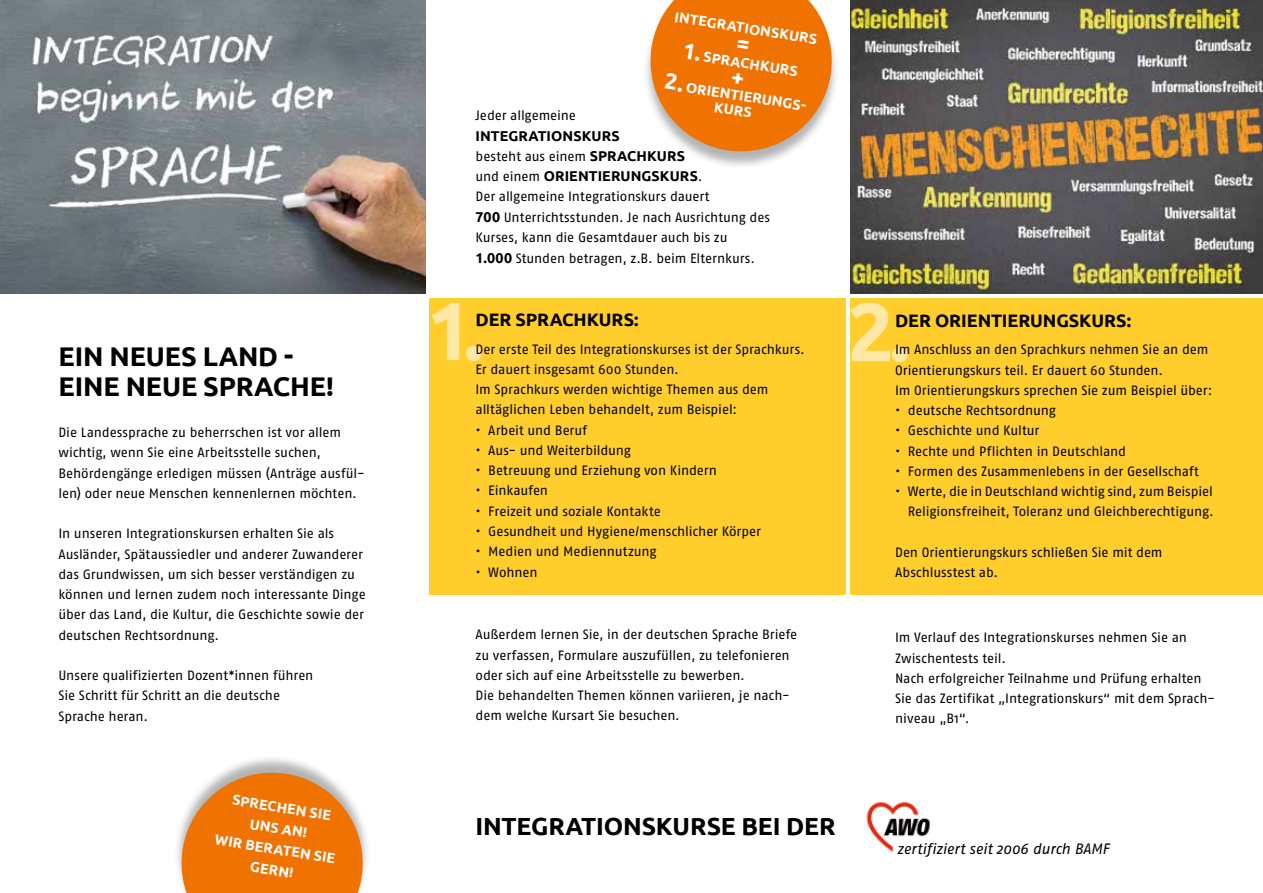
<style>
.page{position:relative;width:1263px;height:893px;background:#fff}
.page>*{position:absolute;margin:0;border:0;box-sizing:border-box;transform-origin:0 0}
.t1{font:700 82.5px "Ubuntu";color:#ffe7a6}
.t2{font:700 27px "Ubuntu";letter-spacing:-.01em;color:#000}
.t3{font:700 24.75px "Ubuntu";letter-spacing:-.01em;color:#000}
.t4{font:700 18px "Ubuntu";letter-spacing:-.005em;color:#000}
.t5{font:italic 15px "Fago No";letter-spacing:-.01em;color:#000}
.t6{font:700 14.25px/21px "Ubuntu";color:#fff}
.t7{font:700 14.25px "Ubuntu";letter-spacing:.005em;color:#000}
.t8{font:13.5px/20.2px "Fago No";letter-spacing:-.01em;color:#000}
.s1{font-size:22.5px}
.s2{font-family:"Ubuntu";font-weight:700;font-size:14.25px}
.s3{font-family:"Fago No";font-weight:400;font-size:13.5px}
</style>
<div class="page">
<img style="left:866px;top:801px;width:64px;height:51px">
<img style="left:850px;top:0;width:413px;height:294px">
<div style="left:850px;top:298px;width:413px;height:297px;background:#ffcd2c"></div>
<img style="left:0;top:0;width:425px;height:293px">
<div style="left:429px;top:298px;width:417px;height:297px;background:#ffcd2c"></div>
<div style="left:642px;top:0;width:198px;height:170px;background:#000;opacity:.3"></div>
<div style="left:173px;top:754px;width:198px;height:139px;background:#000;opacity:.3"></div>
<svg style="left:175px;top:766px;width:194px;height:127px"></svg>
<svg style="left:644px;top:0;width:194px;height:158px"></svg>
<h2 class="t2" style="left:58px;top:340px;width:236px">EIN NEUES LAND -</h2>
<h2 class="t2" style="left:58px;top:370px;width:277px">EINE NEUE SPRACHE!</h2>
<p class="t8" style="left:58px;top:422px;width:308px">Die Landessprache zu beherrschen ist vor allem wichtig, wenn Sie eine Arbeitsstelle suchen, Behördengänge erledigen müssen (Anträge ausfül&shy;len) oder neue Menschen kennenlernen möchten.</p>
<p class="t8" style="left:58px;top:523px;width:309px">In unseren Integrationskursen erhalten Sie als Ausländer, Spätaussiedler und anderer Zuwanderer das Grundwissen, um sich besser verständigen zu können und lernen zudem noch interessante Dinge über das Land, die Kultur, die Geschichte sowie der deutschen Rechtsordnung.</p>
<p class="t8" style="left:58px;top:665px;width:256px">Unsere qualifizierten Dozent*innen führen<br>Sie Schritt für Schritt an die deutsche<br>Sprache heran.</p>
<p class="t6" style="left:223px;top:787px;width:123px;text-align:center;rotate:9deg">SPRECHEN SIE<br>UNS AN!<br>WIR BERATEN SIE<br>GERN!</p>
<p class="t6" style="left:676px;top:6px;width:146px;rotate:9deg">INTEGRATIONSKURS</p>
<p class="t6" style="left:685px;top:42px;width:118px;rotate:9deg"><span class="s1">1.</span> SPRACHKURS</p>
<p class="t6" style="left:718px;top:84px;width:92px;line-height:15px;text-indent:-31px;rotate:9deg">ORIENTIERUNGS-<br>KURS</p>
<p class="t8" style="left:476px;top:105px;width:102px">Jeder allgemeine</p>
<p class="t7" style="left:476px;top:127px;width:146px">INTEGRATIONSKURS</p>
<p class="t8" style="left:476px;top:146px;width:211px">besteht aus einem <span class="s2">SPRACHKURS</span></p>
<p class="t7" style="left:476px;top:167px;width:228px"><span class="s3">und einem</span> ORIENTIERUNGSKURS<span class="s3">.</span></p>
<p class="t8" style="left:476px;top:186px;width:296px">Der allgemeine Integrationskurs dauert<br><span class="s2">700</span> Unterrichtsstunden. Je nach Ausrichtung des Kurses, kann die Gesamtdauer auch bis zu<br><span class="s2">1.000</span> Stunden betragen, z.B. beim Elternkurs.</p>
<h1 class="t1" style="left:426px;top:281px;width:59px">1.</h1>
<h3 class="t4" style="left:476px;top:308px;width:165px">DER SPRACHKURS:</h3>
<p class="t8" style="left:476px;top:339px;width:331px">Der erste Teil des Integrationskurses ist der Sprachkurs.<br>Er dauert insgesamt 600 Stunden.<br>Im Sprachkurs werden wichtige Themen aus dem alltäglichen Leben behandelt, zum Beispiel:</p>
<p class="t8" style="left:476px;top:420px;width:113px">• Arbeit und Beruf</p>
<p class="t8" style="left:476px;top:440px;width:157px">• Aus- und Weiterbildung</p>
<p class="t8" style="left:476px;top:460px;width:243px">• Betreuung und Erziehung von Kindern</p>
<p class="t8" style="left:476px;top:480px;width:74px">• Einkaufen</p>
<p class="t8" style="left:476px;top:501px;width:187px">• Freizeit und soziale Kontakte</p>
<p class="t8" style="left:476px;top:521px;width:287px">• Gesundheit und Hygiene/menschlicher Körper</p>
<p class="t8" style="left:476px;top:541px;width:183px">• Medien und Mediennutzung</p>
<p class="t8" style="left:476px;top:562px;width:63px">• Wohnen</p>
<h1 class="t1" style="left:847px;top:282px;width:64px">2.</h1>
<h3 class="t4" style="left:895px;top:309px;width:237px">DER ORIENTIERUNGSKURS:</h3>
<p class="t8" style="left:895px;top:339px;width:319px">Im Anschluss an den Sprachkurs nehmen Sie an dem<br>Orientierungskurs teil. Er dauert 60 Stunden.<br>Im Orientierungskurs sprechen Sie zum Beispiel über:</p>
<p class="t8" style="left:895px;top:400px;width:162px">• deutsche Rechtsordnung</p>
<p class="t8" style="left:895px;top:420px;width:146px">• Geschichte und Kultur</p>
<p class="t8" style="left:895px;top:441px;width:233px">• Rechte und Pflichten in Deutschland</p>
<p class="t8" style="left:895px;top:461px;width:305px">• Formen des Zusammenlebens in der Gesellschaft</p>
<p class="t8" style="left:895px;top:481px;width:320px;text-align:right">• Werte, die in Deutschland wichtig sind, zum Beispiel<br>Religionsfreiheit, Toleranz und Gleichberechtigung.</p>
<p class="t8" style="left:895px;top:542px;width:269px">Den Orientierungskurs schließen Sie mit dem<br>Abschlusstest ab.</p>
<p class="t8" style="left:476px;top:624px;width:323px">Außerdem lernen Sie, in der deutschen Sprache Briefe zu verfassen, Formulare auszufüllen, zu telefonieren oder sich auf eine Arbeitsstelle zu bewerben.<br>Die behandelten Themen können variieren, je nach&shy;dem welche Kursart Sie besuchen.</p>
<p class="t8" style="left:895px;top:627px;width:321px">Im Verlauf des Integrationskurses nehmen Sie an Zwischentests teil.<br>Nach erfolgreicher Teilnahme und Prüfung erhalten Sie das Zertifikat „Integrationskurs“ mit dem Sprach&shy;niveau „B1“.</p>
<h3 class="t3" style="left:475px;top:811px;width:362px">INTEGRATIONSKURSE BEI DER</h3>
<p class="t5" style="left:897px;top:840px;width:214px">zertifiziert seit 2006 durch BAMF</p>
</div>
